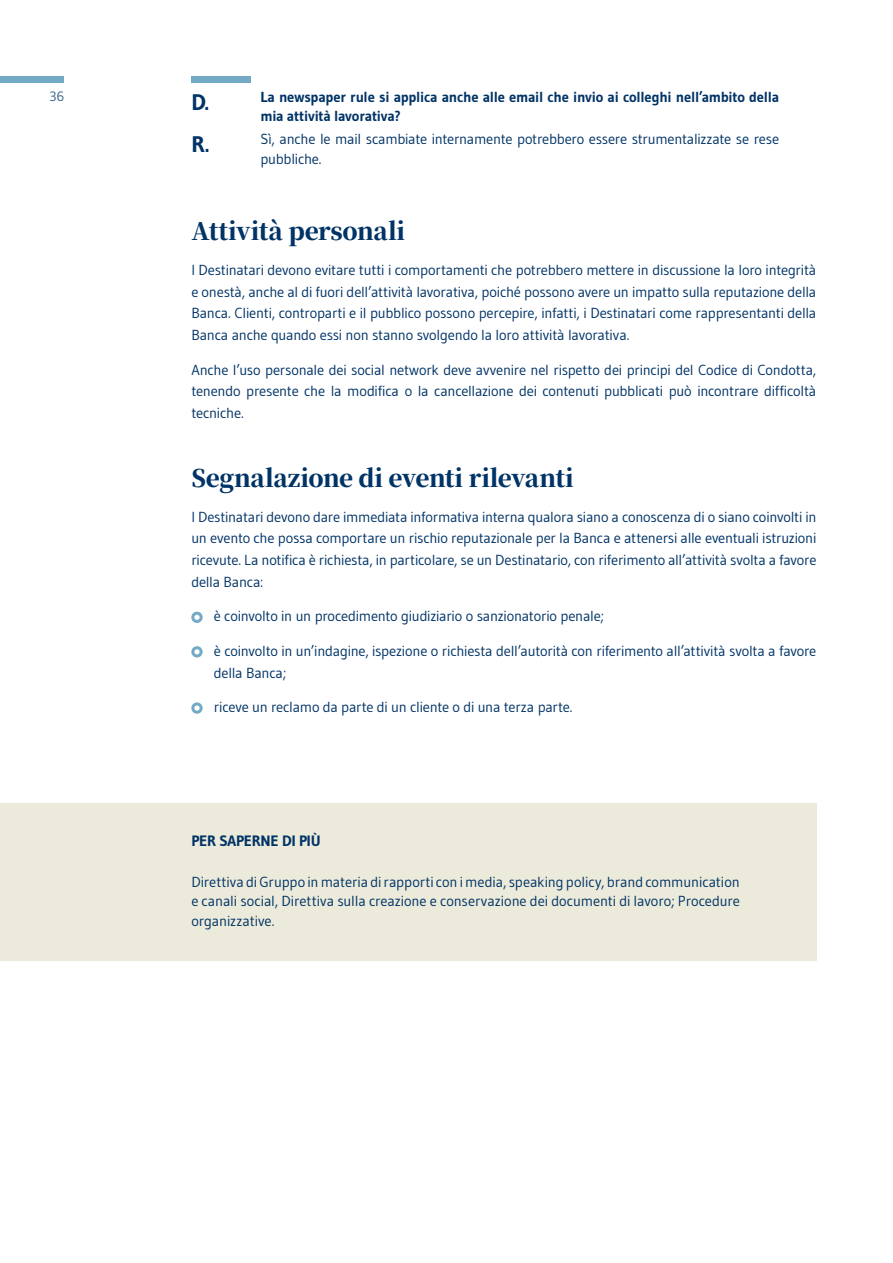
<style>
.page{position:relative;width:893px;height:1263px;background:#fff}
.page>*{position:absolute;margin:0;border:0;box-sizing:border-box;transform-origin:0 0}
.testo{font:900 24px "Noto Serif JP";letter-spacing:-.01em;color:#036}
.t1{font:700 22.5px "Gudea";color:#036}
.NOTE_box{font:700 15px "Gudea";letter-spacing:-.015em;color:#036}
.testo-2{font:14.55px/21.8px "Gudea";letter-spacing:-.015em;color:#036;text-align:justify}
.NOTE_box-2{font:14.55px/19.5px "Gudea";letter-spacing:-.005em;color:#036;text-align:justify}
.testo-3{font:700 14.55px/19.5px "Gudea";letter-spacing:-.015em;color:#036}
.t2{font:13.5px "Gudea";color:#335c85}
</style>
<div class="page">
<div style="left:0;top:77px;width:64px;height:6px;background:#73aac5"></div>
<div style="left:191px;top:612px;width:12px;height:11px;border:3px solid #73aac5;border-radius:50%"></div>
<div style="left:191px;top:646px;width:12px;height:11px;border:3px solid #73aac5;border-radius:50%"></div>
<div style="left:191px;top:702px;width:12px;height:12px;border:3px solid #73aac5;border-radius:50%"></div>
<div style="left:191px;top:77px;width:60px;height:6px;background:#73aac5"></div>
<div style="left:0;top:803px;width:816px;height:157px;background:#eceada"></div>
<p class="t2" style="left:49px;top:88px;width:16px">36</p>
<p class="t1" style="left:191px;top:88px;width:19px">D.</p>
<p class="t1" style="left:191px;top:130px;width:19px">R.</p>
<p class="testo-3" style="left:260px;top:87px;width:520px">La newspaper rule si applica anche alle email che invio ai colleghi nell’ambito della mia attività lavorativa?</p>
<p class="testo-2" style="left:260px;top:129px;width:520px;line-height:19.5px">Sì, anche le mail scambiate internamente potrebbero essere strumentalizzate se rese pubbliche.</p>
<p class="testo" style="left:191px;top:218px;width:215px">Attività personali</p>
<p class="testo-2" style="left:191px;top:259px;width:627px">I Destinatari devono evitare tutti i comportamenti che potrebbero mettere in discussione la loro integrità e onestà, anche al di fuori dell’attività lavorativa, poiché possono avere un impatto sulla reputazione della Banca. Clienti, controparti e il pubblico possono percepire, infatti, i Destinatari come rappresentanti della Banca anche quando essi non stanno svolgendo la loro attività lavorativa.</p>
<p class="testo-2" style="left:191px;top:358px;width:627px">Anche l’uso personale dei social network deve avvenire nel rispetto dei principi del Codice di Condotta, tenendo presente che la modifica o la cancellazione dei contenuti pubblicati può incontrare difficoltà tecniche.</p>
<p class="testo" style="left:191px;top:465px;width:384px">Segnalazione di eventi rilevanti</p>
<p class="testo-2" style="left:191px;top:505px;width:627px">I Destinatari devono dare immediata informativa interna qualora siano a conoscenza di o siano coinvolti in un evento che possa comportare un rischio reputazionale per la Banca e attenersi alle eventuali istruzioni ricevute. La notifica è richiesta, in particolare, se un Destinatario, con riferimento all’attività svolta a favore della Banca:</p>
<p class="testo-2" style="left:214px;top:605px;width:392px">è coinvolto in un procedimento giudiziario o sanzionatorio penale;</p>
<p class="testo-2" style="left:214px;top:640px;width:604px">è coinvolto in un’indagine, ispezione o richiesta dell’autorità con riferimento all’attività svolta a favore della Banca;</p>
<p class="testo-2" style="left:214px;top:696px;width:360px">riceve un reclamo da parte di un cliente o di una terza parte.</p>
<p class="NOTE_box" style="left:191px;top:831px;width:131px">PER SAPERNE DI PIÙ</p>
<p class="NOTE_box-2" style="left:191px;top:872px;width:550px">Direttiva di Gruppo in materia di rapporti con i media, speaking policy, brand communication e canali social, Direttiva sulla creazione e conservazione dei documenti di lavoro; Procedure organizzative.</p>
</div>
